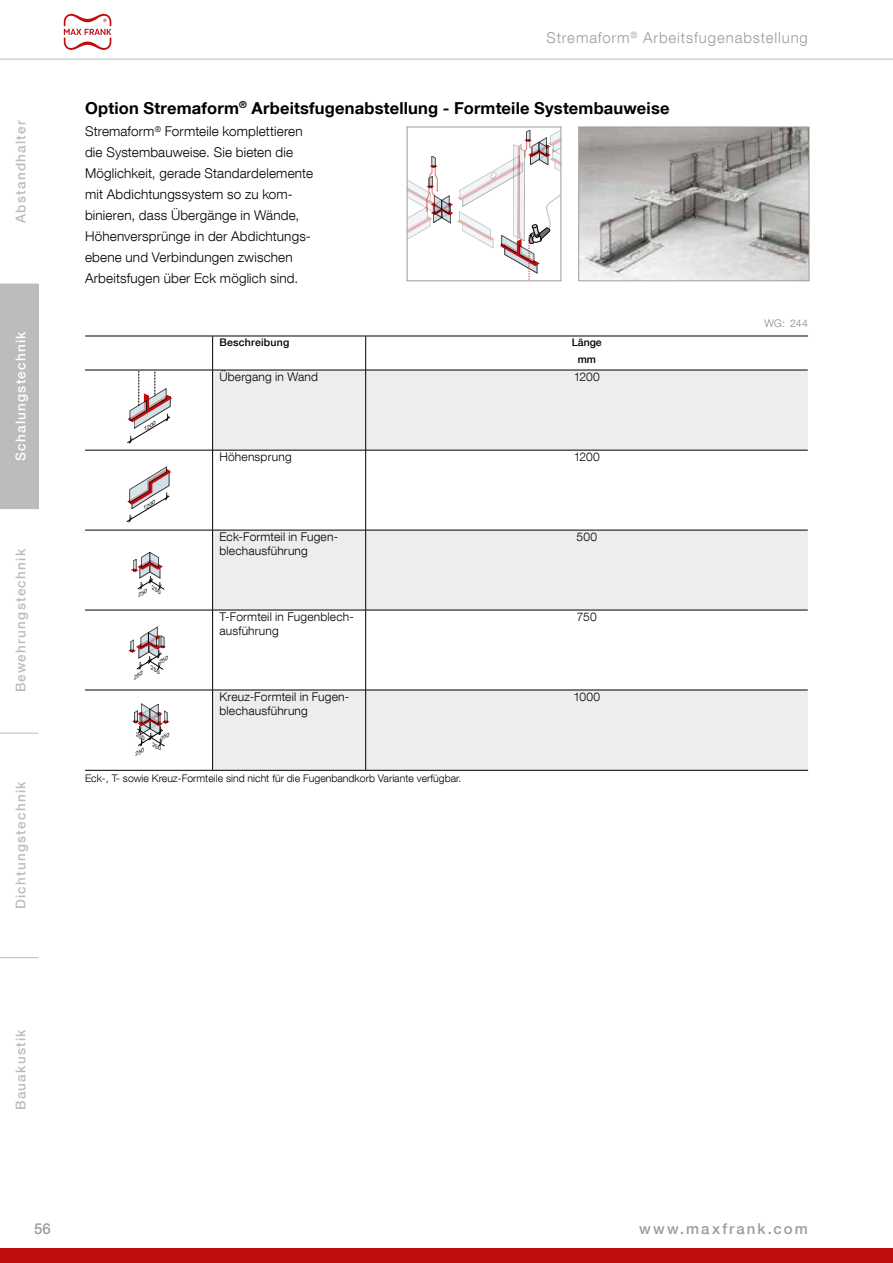
<style>
.page{position:relative;width:893px;height:1263px;background:#fff}
.page>*{position:absolute;margin:0;border:0;box-sizing:border-box;transform-origin:0 0}
.t1{font:700 16.5px "Helvetica Neue LT Com";letter-spacing:.01em;color:#000}
.t2{font:300 15px "Helvetica Neue LT Com";letter-spacing:.06em;color:#9d9d9c}
.t3{font:500 15px "Helvetica Neue LT Com";letter-spacing:.135em;color:#9d9d9c}
.t4{font:300 13.5px/21px "Helvetica Neue LT Com";letter-spacing:.01em;color:#000}
.t5{font:500 13.5px "Helvetica Neue LT Com";letter-spacing:.09em;color:#bcbcbc}
.t6{font:500 13.5px "Helvetica Neue LT Com";letter-spacing:.09em;color:#fff}
.t7{font:300 12px/13.5px "Helvetica Neue LT Com";letter-spacing:.015em;color:#000}
.t8{font:300 10.5px "Helvetica Neue LT Com";color:#000}
.t9{font:500 10.5px/17px "Helvetica Neue LT Com";letter-spacing:.02em;color:#000;text-align:center}
.t10{font:300 10.5px "Helvetica Neue LT Com";color:#878787}
.t11{font:italic 5.25px "Helvetica Neue LT Com";color:#000;scale:1.15 1}
</style>
<div class="page">
<hr style="left:0;top:59px;width:893px;height:1px;background:#bcbcbc">
<div style="left:0;top:1248px;width:893px;height:15px;background:#c00d0e"></div>
<svg style="left:64px;top:14px;width:47px;height:36px"></svg>
<svg style="left:406px;top:126px;width:156px;height:156px"></svg>
<svg style="left:578px;top:126px;width:232px;height:156px;background:#b2b0ae"></svg>
<svg style="left:213px;top:371px;width:595px;height:399px;fill:#ededed"></svg>
<hr style="left:212px;top:370px;width:1px;height:80px;background:#000">
<hr style="left:365px;top:370px;width:1px;height:80px;background:#000">
<hr style="left:212px;top:450px;width:1px;height:80px;background:#000">
<hr style="left:365px;top:450px;width:1px;height:80px;background:#000">
<hr style="left:212px;top:530px;width:1px;height:80px;background:#000">
<hr style="left:365px;top:530px;width:1px;height:80px;background:#000">
<hr style="left:212px;top:610px;width:1px;height:80px;background:#000">
<hr style="left:365px;top:610px;width:1px;height:80px;background:#000">
<hr style="left:212px;top:690px;width:1px;height:80px;background:#000">
<hr style="left:365px;top:690px;width:1px;height:80px;background:#000">
<svg style="left:212px;top:337px;width:1px;height:33px"></svg>
<svg style="left:365px;top:337px;width:1px;height:33px"></svg>
<hr style="left:85px;top:370px;width:128px;height:1px;background:#000">
<hr style="left:213px;top:370px;width:153px;height:1px;background:#000">
<hr style="left:366px;top:370px;width:442px;height:1px;background:#000">
<hr style="left:85px;top:770px;width:128px;height:1px;background:#000">
<hr style="left:213px;top:770px;width:153px;height:1px;background:#000">
<hr style="left:366px;top:770px;width:442px;height:1px;background:#000">
<hr style="left:85px;top:450px;width:128px;height:1px;background:#000">
<hr style="left:213px;top:450px;width:153px;height:1px;background:#000">
<hr style="left:366px;top:450px;width:442px;height:1px;background:#000">
<hr style="left:85px;top:530px;width:128px;height:1px;background:#000">
<hr style="left:213px;top:530px;width:153px;height:1px;background:#000">
<hr style="left:366px;top:530px;width:442px;height:1px;background:#000">
<hr style="left:85px;top:610px;width:128px;height:1px;background:#000">
<hr style="left:213px;top:610px;width:153px;height:1px;background:#000">
<hr style="left:366px;top:610px;width:442px;height:1px;background:#000">
<hr style="left:85px;top:690px;width:128px;height:1px;background:#000">
<hr style="left:213px;top:690px;width:153px;height:1px;background:#000">
<hr style="left:366px;top:690px;width:442px;height:1px;background:#000">
<hr style="left:85px;top:336px;width:128px;height:1px;background:#000">
<hr style="left:213px;top:336px;width:153px;height:1px;background:#000">
<hr style="left:366px;top:336px;width:442px;height:1px;background:#000">
<svg style="left:127px;top:372px;width:45px;height:72px"></svg>
<svg style="left:127px;top:467px;width:45px;height:56px"></svg>
<div style="left:0;top:284px;width:38px;height:225px;background:#bcbcbc"></div>
<hr style="left:0;top:733px;width:38px;height:1px;background:#bcbcbc">
<hr style="left:0;top:957px;width:38px;height:1px;background:#bcbcbc">
<svg style="left:131px;top:552px;width:33px;height:38px"></svg>
<svg style="left:128px;top:627px;width:38px;height:43px"></svg>
<svg style="left:132px;top:704px;width:37px;height:43px"></svg>
<p class="t5" style="left:13px;top:223px;width:104px;rotate:-90deg">Abstandhalter</p>
<p class="t6" style="left:13px;top:461px;width:131px;rotate:-90deg">Schalungstechnik</p>
<p class="t5" style="left:13px;top:692px;width:145px;rotate:-90deg">Bewehrungstechnik</p>
<p class="t5" style="left:13px;top:909px;width:129px;rotate:-90deg">Dichtungstechnik</p>
<p class="t5" style="left:13px;top:1110px;width:82px;rotate:-90deg">Bauakustik</p>
<p class="t2" style="left:546px;top:29px;width:263px">Stremaform<sup>®</sup> Arbeitsfugenabstellung</p>
<p class="t1" style="left:85px;top:98px;width:586px">Option Stremaform<sup>®</sup> Arbeitsfugenabstellung - Formteile Systembauweise</p>
<p class="t4" style="left:85px;top:121px;width:229px">Stremaform<sup>®</sup> Formteile komplettieren die Systembauweise. Sie bieten die Möglichkeit, gerade Standardelemente mit Abdichtungssystem so zu kom&shy;binieren, dass Übergänge in Wände, Höhenversprünge in der Abdichtungs&shy;ebene und Verbindungen zwischen Arbeitsfugen über Eck möglich sind.</p>
<p class="t9" style="left:219px;top:334px;width:71px">Beschreibung</p>
<p class="t9" style="left:572px;top:334px;width:31px">Länge mm</p>
<p class="t11" style="left:142px;top:427px;width:13px;rotate:-30deg">1200</p>
<p class="t11" style="left:141px;top:506px;width:13px;rotate:-30deg">1200</p>
<p class="t7" style="left:219px;top:370px;width:100px">Übergang in Wand</p>
<p class="t7" style="left:574px;top:370px;width:28px">1200</p>
<p class="t7" style="left:219px;top:450px;width:74px">Höhensprung</p>
<p class="t7" style="left:574px;top:450px;width:28px">1200</p>
<p class="t7" style="left:219px;top:530px;width:120px">Eck-Formteil in Fugen&shy;blechausführung</p>
<p class="t7" style="left:577px;top:530px;width:22px">500</p>
<p class="t7" style="left:219px;top:610px;width:136px">T-Formteil in Fugenblech&shy;ausführung</p>
<p class="t7" style="left:577px;top:610px;width:21px">750</p>
<p class="t7" style="left:219px;top:690px;width:131px">Kreuz-Formteil in Fugen&shy;blechausführung</p>
<p class="t7" style="left:573px;top:690px;width:28px">1000</p>
<p class="t8" style="left:85px;top:772px;width:378px">Eck-, T- sowie Kreuz-Formteile sind nicht für die Fugenbandkorb Variante verfügbar.</p>
<p class="t10" style="left:764px;top:317px;width:45px">WG: 244</p>
<p class="t3" style="left:34px;top:1220px;width:18px">56</p>
<p class="t3" style="left:639px;top:1220px;width:170px">www.maxfrank.com</p>
</div>
